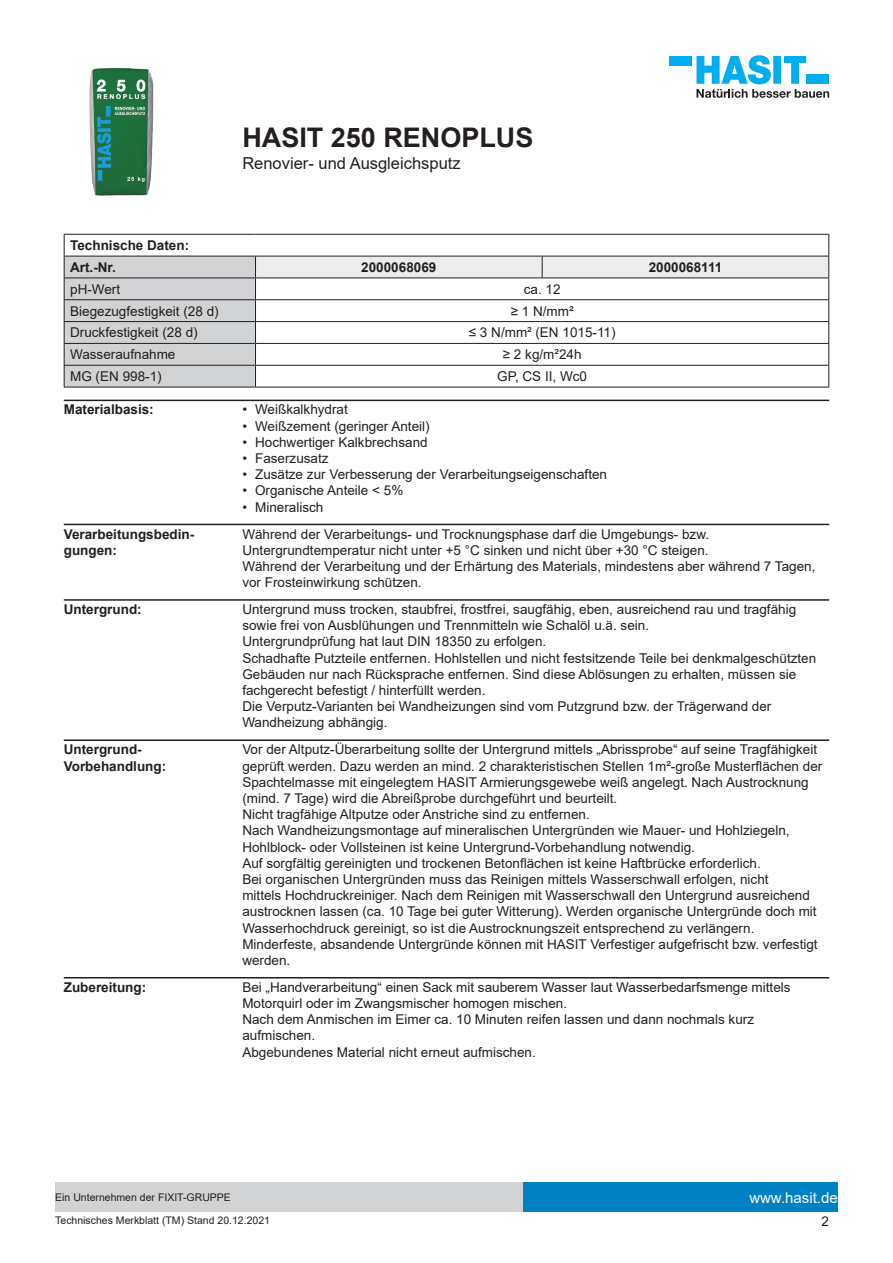
<style>
.page{position:relative;width:893px;height:1263px;background:#fff}
.page>*{position:absolute;margin:0;border:0;box-sizing:border-box;transform-origin:0 0}
.t1{font:700 27px "Arial";color:#231f20}
.t2{font:16.5px "Arial";color:#231f20}
.t3{font:15px "Arial";color:#fff}
.t4{font:13.5px/16.2px "Arial";color:#231f20}
.t5{font:700 13.5px/16.2px "Arial";color:#231f20}
.t6{font:10.5px "Arial";color:#231f20}
</style>
<div class="page">
<img style="left:89px;top:68px;width:65px;height:128px">
<div style="left:669px;top:56px;width:23px;height:10px;background:#00aeef"></div>
<svg style="left:696px;top:55px;width:133px;height:43px"></svg>
<div style="left:523px;top:1182px;width:315px;height:30px;background:#0081c3"></div>
<div style="left:55px;top:1182px;width:468px;height:30px;background:#d1d2d4"></div>
<hr style="left:64px;top:234px;width:191px;height:1px;background:#231f20">
<hr style="left:255px;top:234px;width:287px;height:1px;background:#231f20">
<hr style="left:542px;top:234px;width:287px;height:1px;background:#231f20">
<svg style="left:64px;top:235px;width:765px;height:152px"></svg>
<hr style="left:64px;top:387px;width:191px;height:1px;background:#231f20">
<hr style="left:255px;top:387px;width:287px;height:1px;background:#231f20">
<hr style="left:542px;top:387px;width:287px;height:1px;background:#231f20">
<hr style="left:64px;top:400px;width:765px;height:1px;background:#231f20">
<hr style="left:64px;top:524px;width:765px;height:1px;background:#231f20">
<hr style="left:64px;top:599px;width:765px;height:2px;background:#231f20">
<hr style="left:64px;top:739px;width:765px;height:2px;background:#231f20">
<hr style="left:64px;top:977px;width:765px;height:1px;background:#231f20">
<p class="t5" style="left:70px;top:235px;width:121px;line-height:21.9px">Technische Daten:<br>Art.-Nr.</p>
<h1 class="t1" style="left:242px;top:119px;width:293px">HASIT 250 RENOPLUS</h1>
<p class="t2" style="left:242px;top:152px;width:220px">Renovier- und Ausgleichsputz</p>
<p class="t5" style="left:361px;top:259px;width:77px">2000068069</p>
<p class="t5" style="left:649px;top:259px;width:75px">2000068111</p>
<p class="t4" style="left:70px;top:281px;width:52px">pH-Wert</p>
<p class="t4" style="left:524px;top:281px;width:38px">ca. 12</p>
<p class="t4" style="left:70px;top:303px;width:150px">Biegezugfestigkeit (28 d)</p>
<p class="t4" style="left:511px;top:303px;width:64px">≥ 1 N/mm²</p>
<p class="t4" style="left:70px;top:324px;width:129px">Druckfestigkeit (28 d)</p>
<p class="t4" style="left:469px;top:324px;width:148px">≤ 3 N/mm² (EN 1015-11)</p>
<p class="t4" style="left:70px;top:346px;width:107px">Wasseraufnahme</p>
<p class="t4" style="left:503px;top:346px;width:80px">≥ 2 kg/m²24h</p>
<p class="t4" style="left:70px;top:368px;width:93px">MG (EN 998-1)</p>
<p class="t4" style="left:497px;top:368px;width:91px">GP, CS II, Wc0</p>
<p class="t5" style="left:64px;top:402px;width:92px">Materialbasis:</p>
<p class="t4" style="left:242px;top:401px;width:107px">• Weißkalkhydrat</p>
<p class="t4" style="left:242px;top:418px;width:189px">• Weißzement (geringer Anteil)</p>
<p class="t4" style="left:242px;top:434px;width:187px">• Hochwertiger Kalkbrechsand</p>
<p class="t4" style="left:242px;top:450px;width:88px">• Faserzusatz</p>
<p class="t4" style="left:242px;top:466px;width:366px">• Zusätze zur Verbesserung der Verarbeitungseigenschaften</p>
<p class="t4" style="left:242px;top:482px;width:162px">• Organische Anteile &lt; 5%</p>
<p class="t4" style="left:242px;top:499px;width:83px">• Mineralisch</p>
<p class="t5" style="left:64px;top:526px;width:132px">Verarbeitungsbedin&shy;gungen:</p>
<p class="t4" style="left:242px;top:526px;width:575px">Während der Verarbeitungs- und Trocknungsphase darf die Umgebungs- bzw.<br>Untergrundtemperatur nicht unter +5 °C sinken und nicht über +30 °C steigen.<br>Während der Verarbeitung und der Erhärtung des Materials, mindestens aber während 7 Tagen, vor Frosteinwirkung schützen.</p>
<p class="t5" style="left:64px;top:601px;width:79px">Untergrund:</p>
<p class="t4" style="left:242px;top:601px;width:575px">Untergrund muss trocken, staubfrei, frostfrei, saugfähig, eben, ausreichend rau und tragfähig sowie frei von Ausblühungen und Trennmitteln wie Schalöl u.ä. sein.<br>Untergrundprüfung hat laut DIN 18350 zu erfolgen.<br>Schadhafte Putzteile entfernen. Hohlstellen und nicht festsitzende Teile bei denkmalgeschützten Gebäuden nur nach Rücksprache entfernen. Sind diese Ablösungen zu erhalten, müssen sie fachgerecht befestigt / hinterfüllt werden.<br>Die Verputz-Varianten bei Wandheizungen sind vom Putzgrund bzw. der Trägerwand der Wandheizung abhängig.</p>
<p class="t5" style="left:64px;top:742px;width:104px">Untergrund-<br>Vorbehandlung:</p>
<p class="t4" style="left:242px;top:741px;width:581px">Vor der Altputz-Überarbeitung sollte der Untergrund mittels „Abrissprobe“ auf seine Tragfähigkeit geprüft werden. Dazu werden an mind. 2 charakteristischen Stellen 1m²-große Musterflächen der Spachtelmasse mit eingelegtem HASIT Armierungsgewebe weiß angelegt. Nach Austrocknung (mind. 7 Tage) wird die Abreißprobe durchgeführt und beurteilt.<br>Nicht tragfähige Altputze oder Anstriche sind zu entfernen.<br>Nach Wandheizungsmontage auf mineralischen Untergründen wie Mauer- und Hohlziegeln, Hohlblock- oder Vollsteinen ist keine Untergrund-Vorbehandlung notwendig.<br>Auf sorgfältig gereinigten und trockenen Betonflächen ist keine Haftbrücke erforderlich.<br>Bei organischen Untergründen muss das Reinigen mittels Wasserschwall erfolgen, nicht<br>mittels Hochdruckreiniger. Nach dem Reinigen mit Wasserschwall den Untergrund ausreichend austrocknen lassen (ca. 10 Tage bei guter Witterung). Werden organische Untergründe doch mit Wasserhochdruck gereinigt, so ist die Austrocknungszeit entsprechend zu verlängern.<br>Minderfeste, absandende Untergründe können mit HASIT Verfestiger aufgefrischt bzw. verfestigt werden.</p>
<p class="t5" style="left:64px;top:979px;width:84px">Zubereitung:</p>
<p class="t4" style="left:242px;top:979px;width:550px">Bei „Handverarbeitung“ einen Sack mit sauberem Wasser laut Wasserbedarfsmenge mittels Motorquirl oder im Zwangsmischer homogen mischen.<br>Nach dem Anmischen im Eimer ca. 10 Minuten reifen lassen und dann nochmals kurz aufmischen.<br>Abgebundenes Material nicht erneut aufmischen.</p>
<p class="t6" style="left:55px;top:1190px;width:177px">Ein Unternehmen der FIXIT-GRUPPE</p>
<p class="t3" style="left:749px;top:1187px;width:90px">www.hasit.de</p>
<p class="t6" style="left:55px;top:1213px;width:216px">Technisches Merkblatt (TM) Stand 20.12.2021</p>
<p class="t4" style="left:821px;top:1213px;width:9px">2</p>
</div>
